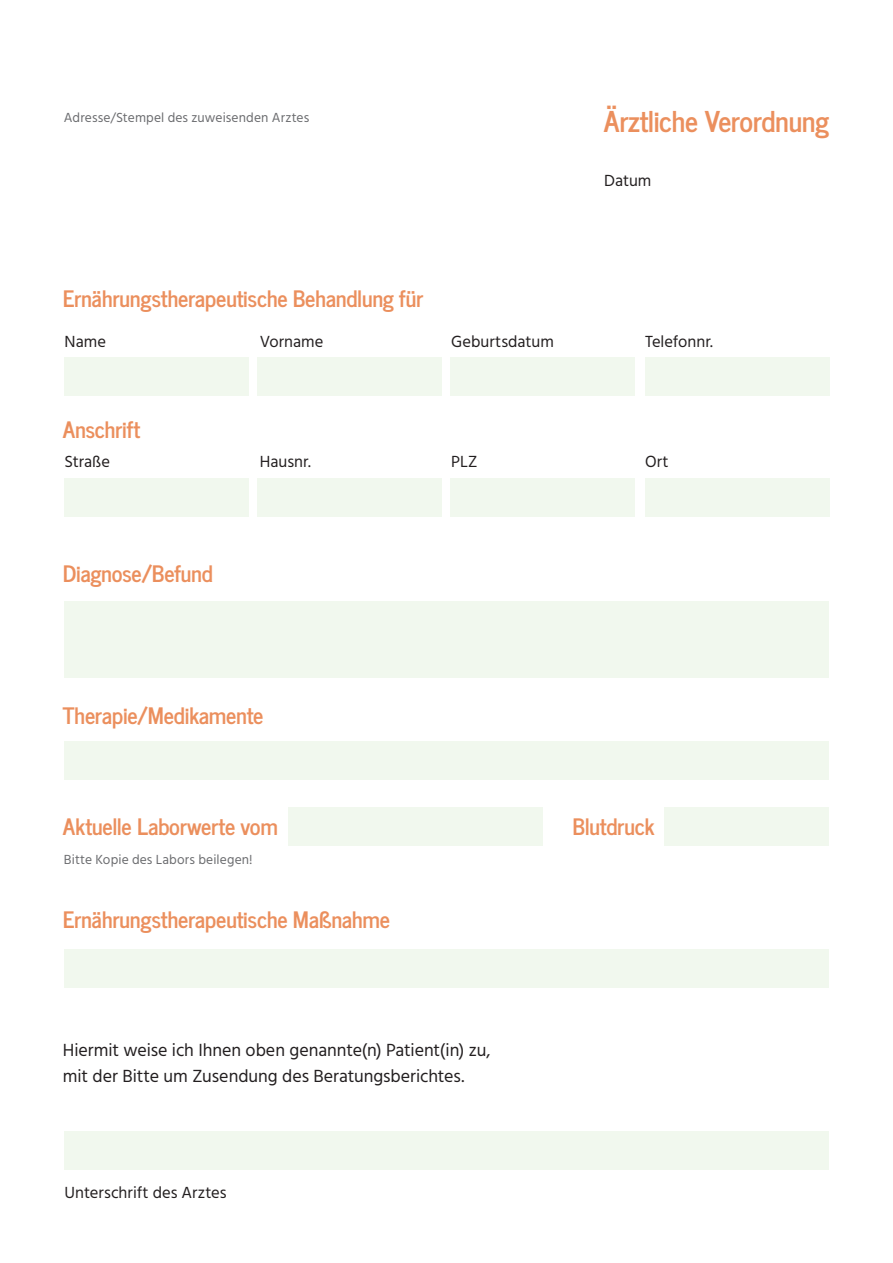
<style>
.page{position:relative;width:893px;height:1263px;background:#fff}
.page>*{position:absolute;margin:0;border:0;box-sizing:border-box;transform-origin:0 0}
.t1{font:28.5px "News Cycle";letter-spacing:-.015em;color:#eb8f5d}
.t2{font:22.5px "News Cycle";letter-spacing:-.01em;color:#eb8f5d}
.t3{font:18px/25.5px "Hind";letter-spacing:-.005em;color:#231f20}
.t4{font:16.5px "Hind";color:#231f20}
.t5{font:13.5px "Hind";letter-spacing:.01em;color:#6c6d70}
</style>
<div class="page">
<div style="left:64px;top:358px;width:184px;height:38px;background:#f1f8ee"></div>
<div style="left:64px;top:478px;width:184px;height:38px;background:#f1f8ee"></div>
<div style="left:64px;top:602px;width:765px;height:76px;background:#f1f8ee"></div>
<div style="left:64px;top:741px;width:765px;height:39px;background:#f1f8ee"></div>
<div style="left:64px;top:949px;width:765px;height:38px;background:#f1f8ee"></div>
<div style="left:288px;top:807px;width:255px;height:39px;background:#f1f8ee"></div>
<div style="left:665px;top:807px;width:164px;height:39px;background:#f1f8ee"></div>
<div style="left:64px;top:1132px;width:765px;height:38px;background:#f1f8ee"></div>
<div style="left:257px;top:358px;width:184px;height:38px;background:#f1f8ee"></div>
<div style="left:257px;top:478px;width:184px;height:38px;background:#f1f8ee"></div>
<div style="left:450px;top:358px;width:185px;height:38px;background:#f1f8ee"></div>
<div style="left:450px;top:478px;width:185px;height:38px;background:#f1f8ee"></div>
<div style="left:645px;top:358px;width:184px;height:38px;background:#f1f8ee"></div>
<div style="left:645px;top:478px;width:184px;height:38px;background:#f1f8ee"></div>
<p class="t5" style="left:64px;top:109px;width:247px">Adresse/Stempel des zuweisenden Arztes</p>
<p class="t2" style="left:63px;top:279px;width:362px">Ernährungstherapeutische Behandlung für</p>
<p class="t4" style="left:65px;top:330px;width:43px">Name</p>
<p class="t4" style="left:260px;top:330px;width:65px">Vorname</p>
<p class="t4" style="left:451px;top:330px;width:104px">Geburtsdatum</p>
<p class="t2" style="left:63px;top:410px;width:79px">Anschrift</p>
<p class="t4" style="left:65px;top:451px;width:47px">Straße</p>
<p class="t4" style="left:260px;top:451px;width:53px">Hausnr.</p>
<p class="t4" style="left:451px;top:451px;width:28px">PLZ</p>
<p class="t2" style="left:63px;top:553px;width:151px">Diagnose/Befund</p>
<p class="t1" style="left:604px;top:96px;width:227px">Ärztliche Verordnung</p>
<p class="t4" style="left:604px;top:169px;width:49px">Datum</p>
<p class="t4" style="left:645px;top:330px;width:69px">Telefonnr.</p>
<p class="t4" style="left:645px;top:450px;width:25px">Ort</p>
<p class="t2" style="left:63px;top:696px;width:202px">Therapie/Medikamente</p>
<p class="t2" style="left:63px;top:807px;width:217px">Aktuelle Laborwerte vom</p>
<p class="t5" style="left:64px;top:850px;width:190px">Bitte Kopie des Labors beilegen!</p>
<p class="t2" style="left:63px;top:900px;width:329px">Ernährungstherapeutische Maßnahme</p>
<p class="t3" style="left:63px;top:1039px;width:429px">Hiermit weise ich Ihnen oben genannte(n) Patient(in) zu, mit der Bitte um Zusendung des Beratungsberichtes.</p>
<p class="t4" style="left:65px;top:1181px;width:163px">Unterschrift des Arztes</p>
<p class="t2" style="left:572px;top:807px;width:84px">Blutdruck</p>
</div>
